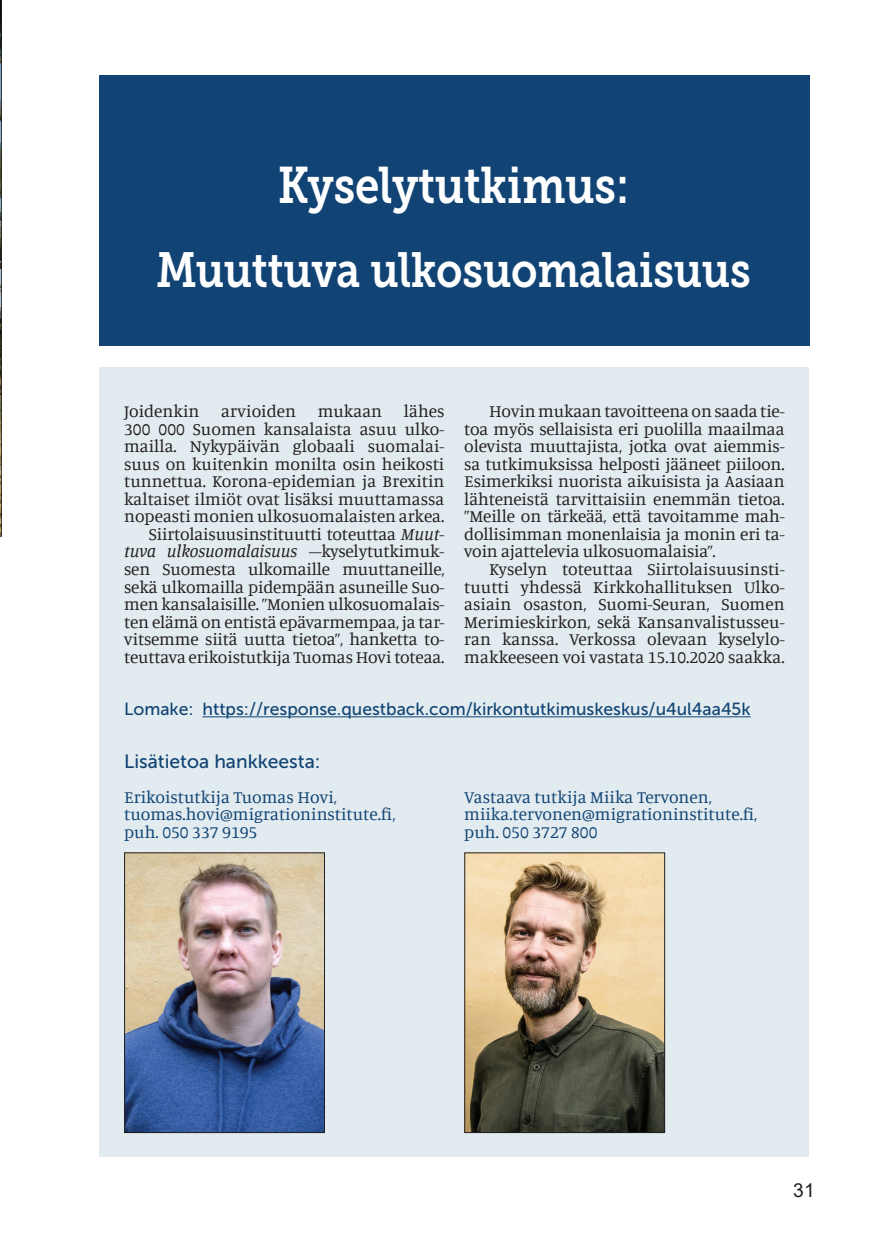
<style>
.page{position:relative;width:874px;height:1241px;background:#fff}
.page>*{position:absolute;margin:0;border:0;box-sizing:border-box;transform-origin:0 0}
.t1{font:51.1px "Museo Slab 700";letter-spacing:-.005em;color:#fff;scale:.85 1}
.t2{font:49.18px "Museo Slab 700";letter-spacing:-.005em;color:#fff;scale:.85 1}
.t3{font:19.25px "Museo Sans 500";color:#114474}
.t4{font:19.25px "Arial";color:#231f20}
.t5{font:17.5px/17.5px "Manuale";letter-spacing:-.01em;color:#231f20;text-align:justify}
.t6{font:17.5px/17.5px "Manuale";color:#114474}
.t7{font:17.5px "Museo Sans 500";color:#114474}
.s1{font-style:italic}
</style>
<div class="page">
<div style="left:99px;top:75px;width:710px;height:271px;background:#114474"></div>
<div style="left:99px;top:367px;width:709px;height:789px;background:#e2ebef"></div>
<svg style="left:0;top:0;width:2px;height:536px"></svg>
<img style="left:466px;top:854px;width:196px;height:276px">
<div style="left:464px;top:852px;width:200px;height:280px;border:1px solid #231f20"></div>
<img style="left:126px;top:854px;width:197px;height:276px">
<div style="left:124px;top:852px;width:201px;height:280px;border:1px solid #231f20"></div>
<hr style="left:202px;top:716px;width:548px;height:1px;background:#114474">
<h1 class="t1" style="left:278px;top:156px;width:414px">Kyselytutkimus:</h1>
<h2 class="t2" style="left:156px;top:242px;width:701px">Muuttuva ulkosuomalaisuus</h2>
<p class="t5" style="left:124px;top:402px;width:321px;text-align:right">Joidenkin arvioiden mukaan lähes 300 000 Suomen kansalaista asuu ulko&shy;mailla. Nykypäivän globaali suomalai&shy;suus on kuitenkin monilta osin heikosti tunnettua. Korona-epidemian ja Brexitin kaltaiset ilmiöt ovat lisäksi muuttamassa nopeasti monien ulkosuomalaisten arkea.<br>Siirtolaisuusinstituutti toteuttaa <span class="s1">Muut&shy;tuva ulkosuomalaisuus</span> –kyselytutkimuk&shy;sen Suomesta ulkomaille muuttaneille, sekä ulkomailla pidempään asuneille Suo&shy;men kansalaisille. ”Monien ulkosuomalais&shy;ten elämä on entistä epävarmempaa, ja tar&shy;vitsemme siitä uutta tietoa”, hanketta to&shy;teuttava erikoistutkija Tuomas Hovi toteaa.</p>
<p class="t5" style="left:464px;top:402px;width:321px;text-indent:25px">Hovin mukaan tavoitteena on saada tie&shy;toa myös sellaisista eri puolilla maailmaa olevista muuttajista, jotka ovat aiemmis&shy;sa tutkimuksissa helposti jääneet piiloon.<br>Esimerkiksi nuorista aikuisista ja Aasiaan lähteneistä tarvittaisiin enemmän tietoa. ”Meille on tärkeää, että tavoitamme mah&shy;dollisimman monenlaisia ja monin eri ta&shy;voin ajattelevia ulkosuomalaisia”.</p>
<p class="t5" style="left:464px;top:559px;width:321px;text-indent:25px">Kyselyn toteuttaa Siirtolaisuusinsti&shy;tuutti yhdessä Kirkkohallituksen Ulko&shy;asiain osaston, Suomi-Seuran, Suomen Merimieskirkon, sekä Kansanvalistusseu&shy;ran kanssa. Verkossa olevaan kyselylo&shy;makkeeseen voi vastata 15.10.2020 saakka.</p>
<p class="t7" style="left:124px;top:699px;width:627px">Lomake: https://response.questback.com/kirkontutkimuskeskus/u4ul4aa45k</p>
<p class="t3" style="left:124px;top:750px;width:198px">Lisätietoa hankkeesta:</p>
<p class="t6" style="left:124px;top:787px;width:272px">Erikoistutkija Tuomas Hovi, tuomas.hovi@migrationinstitute.fi, puh. 050 337 9195</p>
<p class="t6" style="left:464px;top:787px;width:294px">Vastaava tutkija Miika Tervonen, miika.tervonen@migrationinstitute.fi, puh. 050 3727 800</p>
<p class="t4" style="left:792px;top:1176px;width:23px">31</p>
</div>
